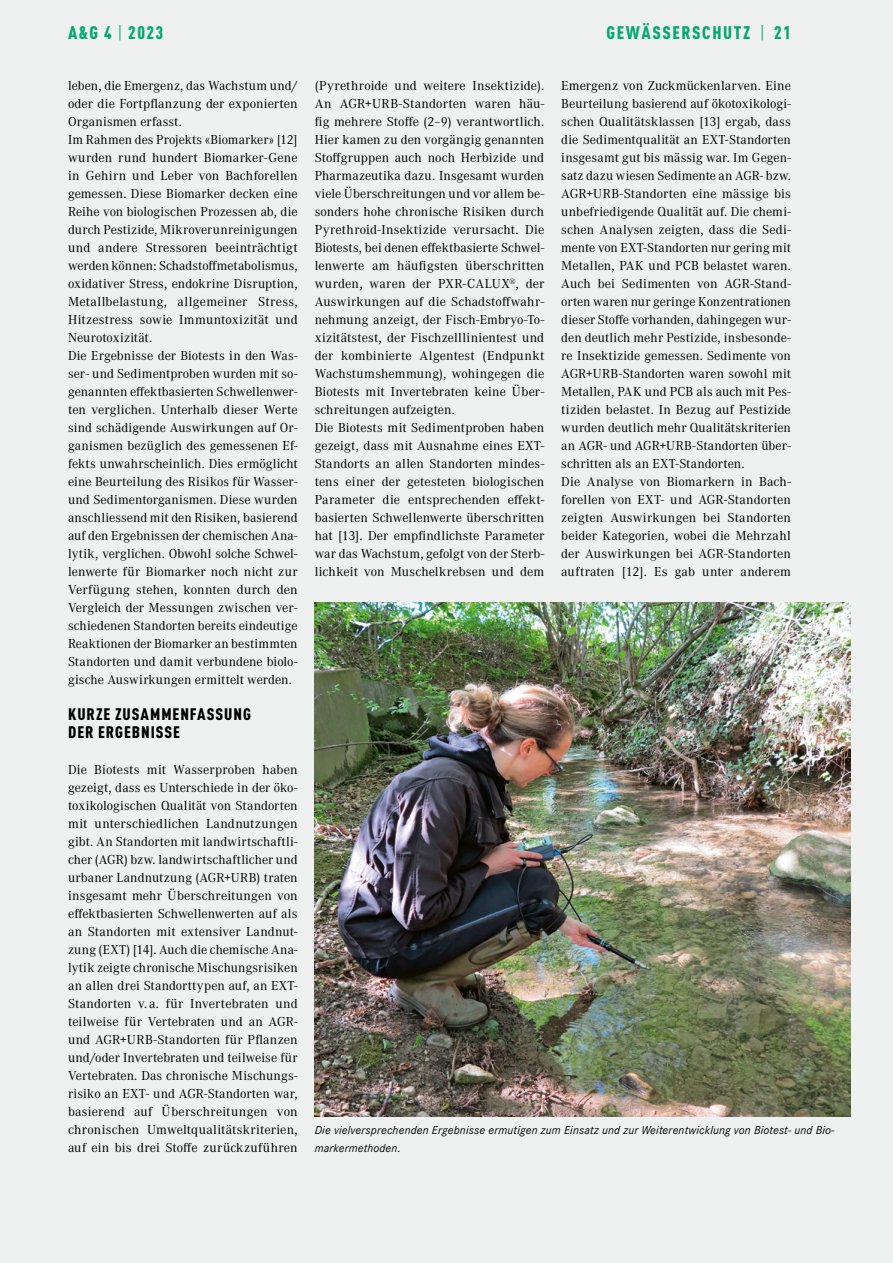
<style>
.page{position:relative;width:893px;height:1263px;background:#eff0f0}
.page>*{position:absolute;margin:0;border:0;box-sizing:border-box;transform-origin:0 0}
.t1{font:900 condensed 18px "DINOT";letter-spacing:.09em;color:#04aa6c}
.t2{font:900 condensed 16.5px/18px "DINOT";letter-spacing:.055em;color:#000}
.t3{font:13.5px/18px "Corporate A";letter-spacing:.005em;color:#000}
.t4{font:italic 12px/18px "Corporate S";letter-spacing:.015em;color:#000}
.s1{font-weight:400}
</style>
<div class="page">
<img style="left:315px;top:603px;width:535px;height:513px">
<h1 class="t1" style="left:68px;top:22px;width:97px">A&amp;G 4 <span class="s1">|</span> 2023</h1>
<p class="t3" style="left:68px;top:76px;width:231px">leben, die Emergenz, das Wachstum und/ oder die Fortpflanzung der exponierten Organismen erfasst.<br>Im Rahmen des Projekts «Biomarker» [12] wurden rund hundert Biomarker-Gene in Gehirn und Leber von Bachforellen gemessen. Diese Biomarker decken eine Reihe von biologischen Prozessen ab, die durch Pestizide, Mikroverunreinigungen und andere Stressoren beeinträchtigt werden können: Schadstoffmetabolismus, oxidativer Stress, endokrine Disruption, Metallbelastung, allgemeiner Stress, Hitzestress sowie Immuntoxizität und Neurotoxizität.<br>Die Ergebnisse der Biotests in den Was&shy;ser- und Sedimentproben wurden mit so&shy;genannten effektbasierten Schwellenwer&shy;ten verglichen. Unterhalb dieser Werte sind schädigende Auswirkungen auf Or&shy;ganismen bezüglich des gemessenen Ef&shy;fekts unwahrscheinlich. Dies ermöglicht eine Beurteilung des Risikos für Wasser&shy;und Sedimentorganismen. Diese wurden anschliessend mit den Risiken, basierend auf den Ergebnissen der chemischen Ana&shy;lytik, verglichen. Obwohl solche Schwel&shy;lenwerte für Biomarker noch nicht zur Verfügung stehen, konnten durch den Vergleich der Messungen zwischen ver&shy;schiedenen Standorten bereits eindeutige Reaktionen der Biomarker an bestimmten Standorten und damit verbundene biolo&shy;gische Auswirkungen ermittelt werden.</p>
<p class="t2" style="left:68px;top:705px;width:184px">KURZE ZUSAMMENFASSUNG<br>DER ERGEBNISSE</p>
<p class="t3" style="left:68px;top:760px;width:231px;text-align:justify">Die Biotests mit Wasserproben haben gezeigt, dass es Unterschiede in der öko&shy;toxikologischen Qualität von Standorten mit unterschiedlichen Landnutzungen gibt. An Standorten mit landwirtschaftli&shy;cher (AGR) bzw. landwirtschaftlicher und urbaner Landnutzung (AGR+URB) traten insgesamt mehr Überschreitungen von effektbasierten Schwellenwerten auf als an Standorten mit extensiver Landnut&shy;zung (EXT) [14]. Auch die chemische Ana&shy;lytik zeigte chronische Mischungsrisiken an allen drei Standorttypen auf, an EXT-Standorten v. a. für Invertebraten und teilweise für Vertebraten und an AGR&shy;und AGR+URB-Standorten für Pflanzen und/oder Invertebraten und teilweise für Vertebraten. Das chronische Mischungs&shy;risiko an EXT- und AGR-Standorten war, basierend auf Überschreitungen von chronischen Umweltqualitätskriterien, auf ein bis drei Stoffe zurückzuführen</p>
<h1 class="t1" style="left:606px;top:22px;width:186px">GEWÄSSERSCHUTZ <span class="s1">|</span> 21</h1>
<p class="t3" style="left:315px;top:76px;width:231px">(Pyrethroide und weitere Insektizide).<br>An AGR+URB-Standorten waren häu&shy;fig mehrere Stoffe (2–9) verantwortlich.<br>Hier kamen zu den vorgängig genannten Stoffgruppen auch noch Herbizide und Pharmazeutika dazu. Insgesamt wurden viele Überschreitungen und vor allem be&shy;sonders hohe chronische Risiken durch Pyrethroid-Insektizide verursacht. Die Biotests, bei denen effektbasierte Schwel&shy;lenwerte am häufigsten überschritten wurden, waren der PXR-CALUX<sup>®</sup>, der Auswirkungen auf die Schadstoffwahr&shy;nehmung anzeigt, der Fisch-Embryo-To&shy;xizitätstest, der Fischzelllinientest und der kombinierte Algentest (Endpunkt Wachstumshemmung), wohingegen die Biotests mit Invertebraten keine Über&shy;schreitungen aufzeigten.<br>Die Biotests mit Sedimentproben haben gezeigt, dass mit Ausnahme eines EXT-Standorts an allen Standorten mindes&shy;tens einer der getesteten biologischen Parameter die entsprechenden effekt&shy;basierten Schwellenwerte überschritten hat [13]. Der empfindlichste Parameter war das Wachstum, gefolgt von der Sterb&shy;lichkeit von Muschelkrebsen und dem</p>
<p class="t3" style="left:561px;top:76px;width:231px">Emergenz von Zuckmückenlarven. Eine Beurteilung basierend auf ökotoxikologi&shy;schen Qualitätsklassen [13] ergab, dass die Sedimentqualität an EXT-Standorten insgesamt gut bis mässig war. Im Gegen&shy;satz dazu wiesen Sedimente an AGR- bzw.<br>AGR+URB-Standorten eine mässige bis unbefriedigende Qualität auf. Die chemi&shy;schen Analysen zeigten, dass die Sedi&shy;mente von EXT-Standorten nur gering mit Metallen, PAK und PCB belastet waren.<br>Auch bei Sedimenten von AGR-Stand&shy;orten waren nur geringe Konzentrationen dieser Stoffe vorhanden, dahingegen wur&shy;den deutlich mehr Pestizide, insbesonde&shy;re Insektizide gemessen. Sedimente von AGR+URB-Standorten waren sowohl mit Metallen, PAK und PCB als auch mit Pes&shy;tiziden belastet. In Bezug auf Pestizide wurden deutlich mehr Qualitätskriterien an AGR- und AGR+URB-Standorten über&shy;schritten als an EXT-Standorten.<br>Die Analyse von Biomarkern in Bach&shy;forellen von EXT- und AGR-Standorten zeigten Auswirkungen bei Standorten beider Kategorien, wobei die Mehrzahl der Auswirkungen bei AGR-Standorten auftraten [12]. Es gab unter anderem</p>
<p class="t4" style="left:315px;top:1120px;width:521px">Die vielversprechenden Ergebnisse ermutigen zum Einsatz und zur Weiterentwicklung von Biotest- und Bio&shy;markermethoden.</p>
</div>
